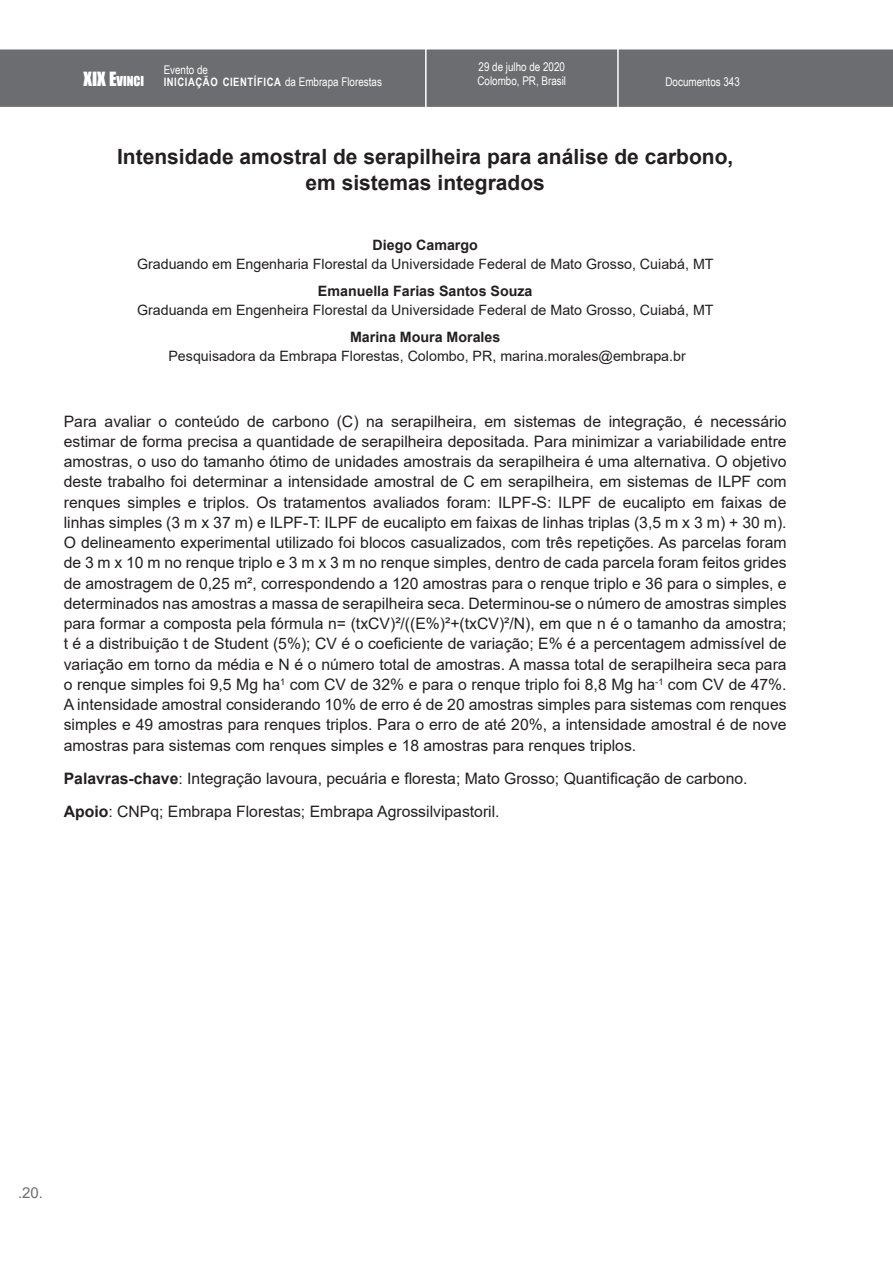
<style>
.page{position:relative;width:893px;height:1263px;background:#fff}
.page>*{position:absolute;margin:0;border:0;box-sizing:border-box;transform-origin:0 0}
.Doc_resumo_titulo{font:700 21px/25.5px "Arial";color:#231f20;text-align:center}
.Doc_resumo_texto{font:15.75px/20.2px "Arial";color:#231f20;text-align:justify}
.t1{font:15px "Arial";color:#6c6d70}
.Doc_resumo_autores{font:14.25px/18.8px "Arial";color:#231f20;text-align:center}
.t2{font:12.6px "Impact";color:#fff}
.t3{font:12px "Arial Narrow";color:#fff}
.t4{font:700 11.55px "Arial Narrow";letter-spacing:.05em;color:#fff}
.s1{font-size:18px}
.s2{font-weight:400;font-size:12px}
.s3{font-weight:700}
</style>
<div class="page">
<div style="left:0;top:49px;width:893px;height:58px;background:#6c6d70"></div>
<hr style="left:425px;top:39px;width:2px;height:73px;background:#fff">
<hr style="left:617px;top:43px;width:2px;height:73px;background:#fff">
<p class="t3" style="left:479px;top:58px;width:88px">29 de julho de 2020</p>
<p class="t3" style="left:164px;top:61px;width:46px">Evento de</p>
<p class="t2" style="left:83px;top:71px;width:61px"><span class="s1">XIX E</span>VINCI</p>
<p class="t4" style="left:164px;top:73px;width:220px">INICIAÇÃO CIENTÍFICA <span class="s2">da Embrapa Florestas</span></p>
<p class="t3" style="left:478px;top:72px;width:90px">Colombo, PR, Brasil</p>
<p class="t3" style="left:665px;top:72px;width:76px">Documentos 343</p>
<p class="Doc_resumo_titulo" style="left:117px;top:144px;width:618px">Intensidade amostral de serapilheira para análise de carbono, em sistemas integrados</p>
<p class="Doc_resumo_autores" style="left:137px;top:235px;width:578px"><span class="s3">Diego Camargo<br></span>Graduando em Engenharia Florestal da Universidade Federal de Mato Grosso, Cuiabá, MT</p>
<p class="Doc_resumo_autores" style="left:137px;top:281px;width:578px"><span class="s3">Emanuella Farias Santos Souza<br></span>Graduanda em Engenheira Florestal da Universidade Federal de Mato Grosso, Cuiabá, MT</p>
<p class="Doc_resumo_autores" style="left:168px;top:327px;width:519px"><span class="s3">Marina Moura Morales<br></span>Pesquisadora da Embrapa Florestas, Colombo, PR, marina.morales@embrapa.br</p>
<p class="Doc_resumo_texto" style="left:64px;top:411px;width:724px">Para avaliar o conteúdo de carbono (C) na serapilheira, em sistemas de integração, é necessário estimar de forma precisa a quantidade de serapilheira depositada. Para minimizar a variabilidade entre amostras, o uso do tamanho ótimo de unidades amostrais da serapilheira é uma alternativa. O objetivo deste trabalho foi determinar a intensidade amostral de C em serapilheira, em sistemas de ILPF com renques simples e triplos. Os tratamentos avaliados foram: ILPF-S: ILPF de eucalipto em faixas de linhas simples (3 m x 37 m) e ILPF-T: ILPF de eucalipto em faixas de linhas triplas (3,5 m x 3 m) + 30 m).<br>O delineamento experimental utilizado foi blocos casualizados, com três repetições. As parcelas foram de 3 m x 10 m no renque triplo e 3 m x 3 m no renque simples, dentro de cada parcela foram feitos grides de amostragem de 0,25 m², correspondendo a 120 amostras para o renque triplo e 36 para o simples, e determinados nas amostras a massa de serapilheira seca. Determinou-se o número de amostras simples para formar a composta pela fórmula n= (txCV)²/((E%)²+(txCV)²/N), em que n é o tamanho da amostra; t é a distribuição t de Student (5%); CV é o coeficiente de variação; E% é a percentagem admissível de variação em torno da média e N é o número total de amostras. A massa total de serapilheira seca para o renque simples foi 9,5 Mg ha<sup>1</sup> com CV de 32% e para o renque triplo foi 8,8 Mg ha<sup>-1</sup> com CV de 47%.<br>A intensidade amostral considerando 10% de erro é de 20 amostras simples para sistemas com renques simples e 49 amostras para renques triplos. Para o erro de até 20%, a intensidade amostral é de nove amostras para sistemas com renques simples e 18 amostras para renques triplos.</p>
<p class="Doc_resumo_texto" style="left:64px;top:768px;width:685px"><span class="s3">Palavras-chave</span>: Integração lavoura, pecuária e floresta; Mato Grosso; Quantificação de carbono.</p>
<p class="Doc_resumo_texto" style="left:64px;top:801px;width:437px"><span class="s3">Apoio</span>: CNPq; Embrapa Florestas; Embrapa Agrossilvipastoril.</p>
<p class="t1" style="left:18px;top:1182px;width:27px">.20.</p>
</div>
